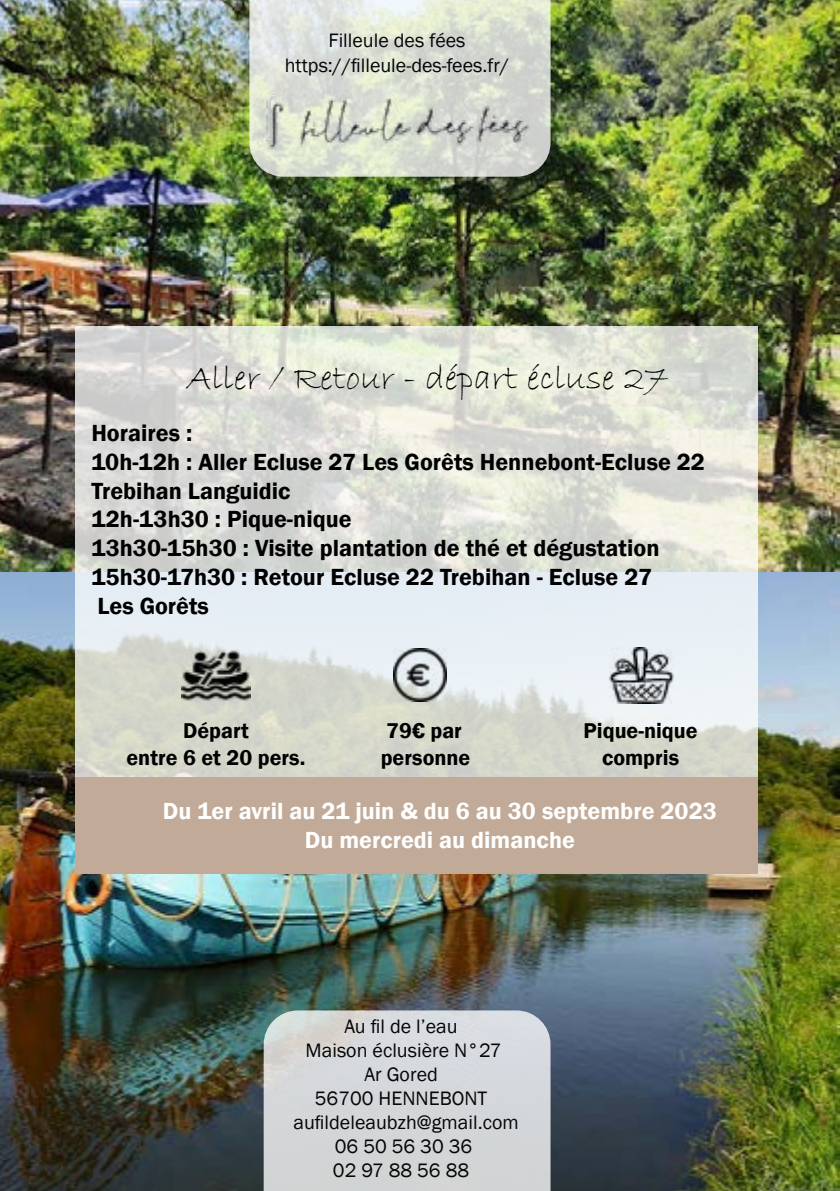
<style>
.page{position:relative;width:840px;height:1191px;background:#fff}
.page>*{position:absolute;margin:0;border:0;box-sizing:border-box;transform-origin:0 0}
.t1{font:36px "Bradley Hand ITC";color:#000}
.t2{font:600 24px/28.8px "Franklin Gothic";color:#000}
.t3{font:600 24px/28.8px "Franklin Gothic";color:#fff;text-align:center}
.t4{font:600 22px/26.4px "Franklin Gothic";color:#000;text-align:center}
.t5{font:20px/24px "Franklin Gothic";color:#040505;text-align:center}
.t6{font:20px/24px "Franklin Gothic";color:#06050a;text-align:center}
</style>
<div class="page">
<img style="left:0;top:0;width:839px;height:573px">
<img style="left:0;top:573px;width:839px;height:618px">
<svg style="left:75px;top:326px;width:682px;height:450px;background:#dee0db"></svg>
<div style="left:75px;top:776px;width:682px;height:97px;background:#c1aa97"></div>
<svg style="left:263px;top:1010px;width:287px;height:181px;background:#d2d5d7"></svg>
<svg style="left:249px;top:0;width:301px;height:177px;background:#dbe0d6"></svg>
<img style="left:241px;top:57px;width:295px;height:120px">
<img style="left:393px;top:648px;width:53px;height:53px">
<img style="left:181px;top:649px;width:69px;height:52px">
<img style="left:609px;top:647px;width:63px;height:56px">
<p class="t6" style="left:285px;top:29px;width:226px">Filleule des fées https://filleule-des-fees.fr/</p>
<h1 class="t1" style="left:186px;top:355px;width:482px">Aller / Retour - départ écluse 27</h1>
<p class="t2" style="left:91px;top:419px;width:614px">Horaires :<br>10h-12h : Aller Ecluse 27 Les Gorêts Hennebont-Ecluse 22<br>Trebihan Languidic<br>12h-13h30 : Pique-nique<br>13h30-15h30 : Visite plantation de thé et dégustation<br>15h30-17h30 : Retour Ecluse 22 Trebihan - Ecluse 27<br>Les Gorêts</p>
<p class="t4" style="left:126px;top:718px;width:180px">Départ<br>entre 6 et 20 pers.</p>
<p class="t4" style="left:583px;top:718px;width:116px">Pique-nique compris</p>
<p class="t4" style="left:380px;top:718px;width:91px;text-align:left">79€ par personne</p>
<p class="t3" style="left:163px;top:796px;width:555px">Du 1er avril au 21 juin &amp; du 6 au 30 septembre 2023<br>Du mercredi au dimanche</p>
<p class="t5" style="left:293px;top:1015px;width:227px">Au fil de l’eau<br>Maison éclusière N°27<br>Ar Gored<br>56700 HENNEBONT aufildeleaubzh@gmail.com<br>06 50 56 30 36<br>02 97 88 56 88</p>
</div>
